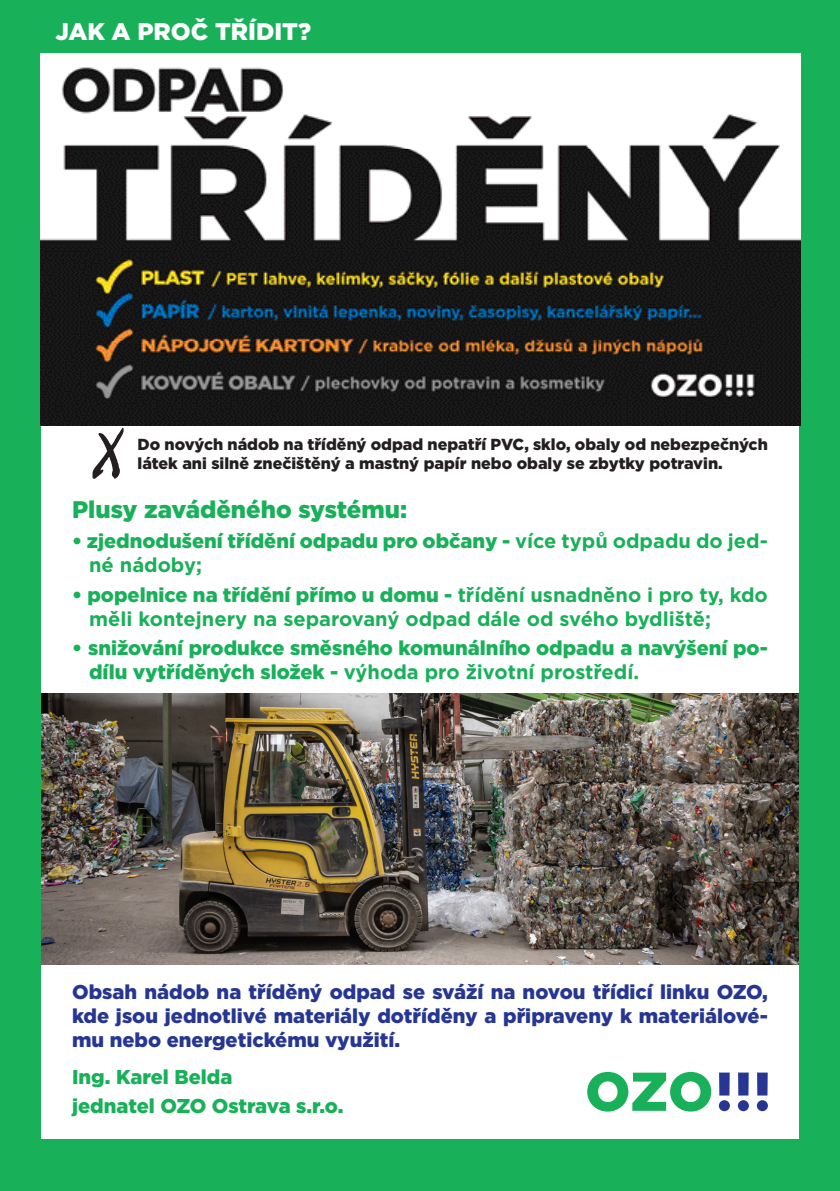
<style>
.page{position:relative;width:840px;height:1191px;background:#fff}
.page>*{position:absolute;margin:0;border:0;box-sizing:border-box;transform-origin:0 0}
.t1{font:68px "Mistral";color:#231f20}
.Styl_odstavce2{font:900 24px "Gotham";color:#18b059}
.t2{font:900 24px "Gotham";color:#fff}
.Styl_odstavce2-2{font:900 20px/24px "Gotham";color:#18b059}
.t3{font:900 20px/24px "Gotham";color:#263692;text-align:justify}
.Styl_odstavce2-3{font:700 20px/24px "Gotham";color:#18b059}
.t4{font:900 16px/19.2px "Gotham";color:#231f20}
.s1{font-weight:700}
.s2{font-weight:900}
</style>
<div class="page">
<img style="left:40px;top:693px;width:759px;height:271px">
<div style="left:0;top:0;width:839px;height:56px;background:#18b059"></div>
<div style="left:0;top:1139px;width:839px;height:52px;background:#18b059"></div>
<div style="left:0;top:56px;width:40px;height:1135px;background:#18b059"></div>
<div style="left:799px;top:5px;width:40px;height:1135px;background:#18b059"></div>
<img style="left:40px;top:54px;width:760px;height:372px">
<svg style="left:587px;top:1071px;width:123px;height:40px"></svg>
<div style="left:718px;top:1100px;width:11px;height:11px;background:#263692;border-radius:50%"></div>
<div style="left:737px;top:1100px;width:11px;height:11px;background:#263692;border-radius:50%"></div>
<div style="left:718px;top:1072px;width:11px;height:23px;background:#263692"></div>
<div style="left:737px;top:1072px;width:11px;height:23px;background:#263692"></div>
<div style="left:756px;top:1072px;width:11px;height:23px;background:#263692"></div>
<div style="left:756px;top:1100px;width:11px;height:11px;background:#263692;border-radius:50%"></div>
<p class="t2" style="left:55px;top:15px;width:257px">JAK A PROČ TŘÍDIT?</p>
<p class="t1" style="left:95px;top:416px;width:29px">X</p>
<p class="t4" style="left:137px;top:434px;width:631px">Do nových nádob na tříděný odpad nepatří PVC, sklo, obaly od nebezpečných látek ani silně znečištěný a mastný papír nebo obaly se zbytky potravin.</p>
<p class="Styl_odstavce2" style="left:72px;top:493px;width:336px">Plusy zaváděného systému:</p>
<p class="Styl_odstavce2-2" style="left:89px;top:528px;width:680px;text-indent:-17px">• zjednodušení třídění odpadu pro občany - <span class="s1">více typů odpadu do jed&shy;né nádoby;</span></p>
<p class="Styl_odstavce2-3" style="left:89px;top:582px;width:680px;text-indent:-17px"><span class="s2">• popelnice na třídění přímo u domu -</span> třídění usnadněno i pro ty, kdo měli kontejnery na separovaný odpad dále od svého bydliště;</p>
<p class="Styl_odstavce2-2" style="left:89px;top:636px;width:680px;text-indent:-17px">• snižování produkce směsného komunálního odpadu a navýšení po&shy;dílu vytříděných složek - <span class="s1">výhoda pro životní prostředí.</span></p>
<p class="t3" style="left:72px;top:979px;width:697px">Obsah nádob na tříděný odpad se sváží na novou třídicí linku OZO, kde jsou jednotlivé materiály dotříděny a připraveny k materiálové&shy;mu nebo energetickému využití.</p>
<p class="Styl_odstavce2-2" style="left:72px;top:1064px;width:162px">Ing. Karel Belda</p>
<p class="Styl_odstavce2-2" style="left:72px;top:1093px;width:272px">jednatel OZO Ostrava s.r.o.</p>
</div>
